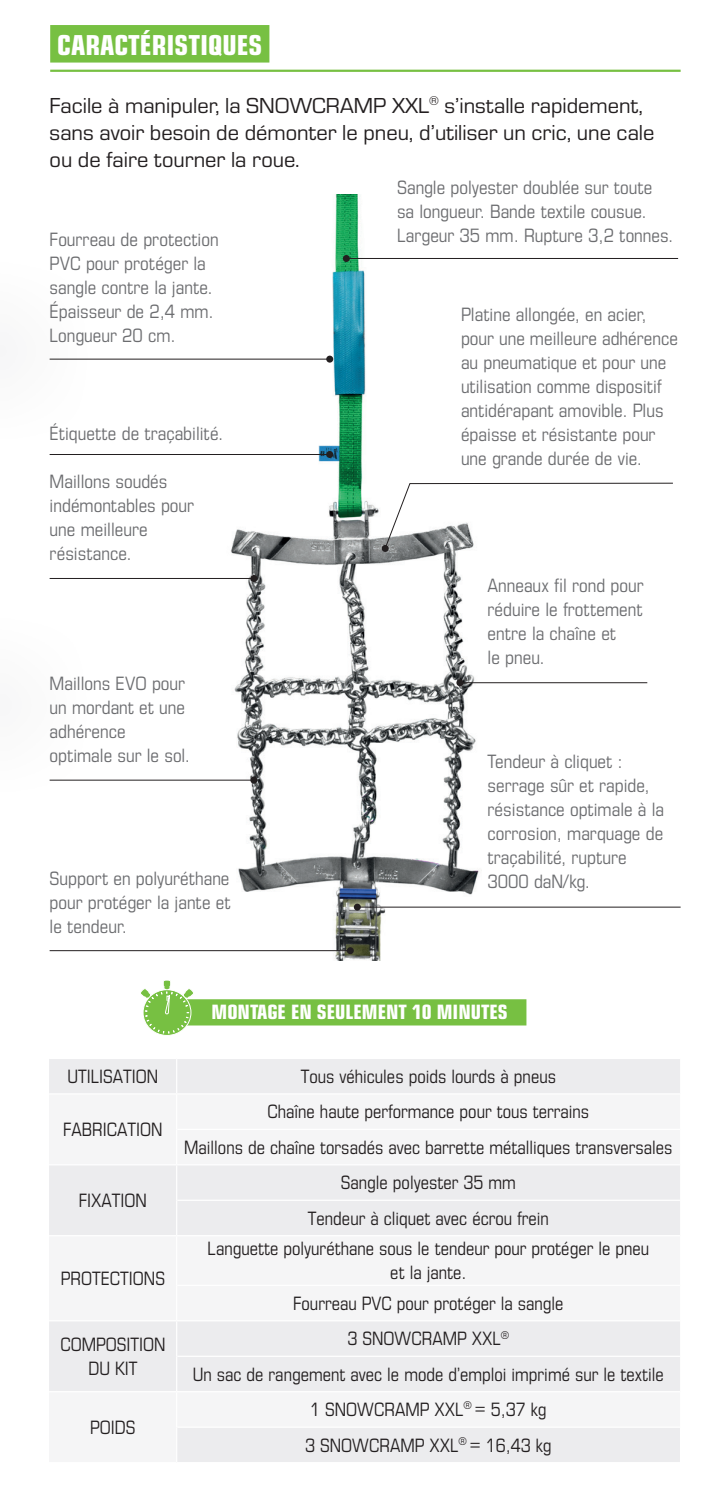
<style>
.page{position:relative;width:709px;height:1489px;background:#fff}
.page>*{position:absolute;margin:0;border:0;box-sizing:border-box;transform-origin:0 0}
.t1{font:700 condensed 27.5px "Eurostile";color:#fff}
.t2{font:22.5px/27px "Eurostile";color:#231f20}
.t3{font:20px/24px "Eurostile Con";color:#6c6d70}
.t4{font:20px/35.5px "Eurostile Con";color:#231f20;text-align:center}
.t5{font:700 condensed 19.75px "Eurostile";color:#fff}
</style>
<div class="page">
<div style="left:50px;top:25px;width:219px;height:38px;background:#77c042"></div>
<hr style="left:50px;top:70px;width:630px;height:2px;background:#77c042">
<img style="left:220px;top:195px;width:267px;height:765px">
<hr style="left:346px;top:258px;width:332px;height:1px;background:#231f20">
<div style="left:343px;top:255px;width:7px;height:7px;background:#231f20;border-radius:50%"></div>
<hr style="left:460px;top:682px;width:187px;height:1px;background:#231f20">
<div style="left:456px;top:679px;width:7px;height:7px;background:#231f20;border-radius:50%"></div>
<hr style="left:50px;top:779px;width:204px;height:1px;background:#231f20">
<div style="left:250px;top:776px;width:7px;height:7px;background:#231f20;border-radius:50%"></div>
<hr style="left:357px;top:906px;width:323px;height:1px;background:#231f20">
<div style="left:354px;top:903px;width:7px;height:7px;background:#231f20;border-radius:50%"></div>
<hr style="left:50px;top:950px;width:300px;height:1px;background:#231f20">
<div style="left:347px;top:947px;width:7px;height:7px;background:#231f20;border-radius:50%"></div>
<hr style="left:50px;top:358px;width:280px;height:1px;background:#231f20">
<div style="left:326px;top:355px;width:7px;height:7px;background:#231f20;border-radius:50%"></div>
<svg style="left:384px;top:482px;width:289px;height:67px"></svg>
<div style="left:382px;top:545px;width:7px;height:7px;background:#231f20;border-radius:50%"></div>
<hr style="left:50px;top:578px;width:204px;height:1px;background:#231f20">
<div style="left:250px;top:575px;width:7px;height:7px;background:#231f20;border-radius:50%"></div>
<hr style="left:50px;top:454px;width:280px;height:1px;background:#231f20">
<div style="left:326px;top:451px;width:7px;height:7px;background:#231f20;border-radius:50%"></div>
<div style="left:49px;top:1059px;width:631px;height:34px;background:#ececee"></div>
<svg style="left:49px;top:1165px;width:631px;height:225px;fill:#ececee"></svg>
<div style="left:177px;top:1426px;width:503px;height:36px;background:#ececee"></div>
<hr style="left:177px;top:1199px;width:503px;height:1px;background:#fff">
<hr style="left:49px;top:1234px;width:128px;height:2px;background:#fff">
<hr style="left:177px;top:1234px;width:503px;height:2px;background:#fff">
<hr style="left:177px;top:1284px;width:503px;height:1px;background:#fff">
<hr style="left:49px;top:1319px;width:128px;height:2px;background:#fff">
<hr style="left:177px;top:1319px;width:503px;height:2px;background:#fff">
<hr style="left:177px;top:1355px;width:503px;height:1px;background:#fff">
<hr style="left:177px;top:1426px;width:503px;height:1px;background:#fff">
<hr style="left:177px;top:1461px;width:503px;height:1px;background:#fff">
<hr style="left:176px;top:1059px;width:1px;height:34px;background:#fff">
<hr style="left:176px;top:1165px;width:1px;height:35px;background:#fff">
<hr style="left:176px;top:1200px;width:1px;height:34px;background:#fff">
<hr style="left:176px;top:1236px;width:1px;height:49px;background:#fff">
<hr style="left:176px;top:1285px;width:1px;height:34px;background:#fff">
<hr style="left:176px;top:1321px;width:1px;height:35px;background:#fff">
<hr style="left:176px;top:1356px;width:1px;height:34px;background:#fff">
<div style="left:169px;top:999px;width:356px;height:25px;background:#77c042"></div>
<div style="left:169px;top:999px;width:357px;height:26px;border:2px solid #77c042"></div>
<svg style="left:141px;top:980px;width:54px;height:56px"></svg>
<h1 class="t1" style="left:57px;top:29px;width:206px">CARACTÉRISTIQUES</h1>
<p class="t2" style="left:50px;top:90px;width:606px">Facile à manipuler, la SNOWCRAMP XXL<sup>®</sup> s’installe rapidement, sans avoir besoin de démonter le pneu, d’utiliser un cric, une cale ou de faire tourner la roue.</p>
<p class="t3" style="left:50px;top:226px;width:170px">Fourreau de protection<br>PVC pour protéger la sangle contre la jante.<br>Épaisseur de 2,4 mm.<br>Longueur 20 cm.</p>
<p class="t3" style="left:50px;top:420px;width:175px">Étiquette de traçabilité.</p>
<p class="t3" style="left:50px;top:468px;width:146px">Maillons soudés indémontables pour une meilleure résistance.</p>
<p class="t3" style="left:50px;top:670px;width:142px">Maillons EVO pour un mordant et une adhérence optimale sur le sol.</p>
<p class="t3" style="left:397px;top:174px;width:278px">Sangle polyester doublée sur toute sa longueur. Bande textile cousue.<br>Largeur 35 mm. Rupture 3,2 tonnes.</p>
<p class="t3" style="left:461px;top:301px;width:218px">Platine allongée, en acier, pour une meilleure adhérence au pneumatique et pour une utilisation comme dispositif antidérapant amovible. Plus épaisse et résistante pour une grande durée de vie.</p>
<p class="t3" style="left:487px;top:572px;width:157px">Anneaux fil rond pour réduire le frottement entre la chaîne et<br>le pneu.</p>
<p class="t3" style="left:487px;top:748px;width:178px">Tendeur à cliquet : serrage sûr et rapide, résistance optimale à la corrosion, marquage de traçabilité, rupture</p>
<p class="t3" style="left:50px;top:865px;width:181px">Support en polyuréthane</p>
<p class="t3" style="left:487px;top:868px;width:104px">3000 daN/kg.</p>
<p class="t3" style="left:50px;top:889px;width:182px">pour protéger la jante et le tendeur.</p>
<p class="t5" style="left:212px;top:999px;width:298px">MONTAGE EN SEULEMENT 10 MINUTES</p>
<p class="t4" style="left:67px;top:1057px;width:92px">UTILISATION</p>
<p class="t4" style="left:301px;top:1057px;width:257px">Tous véhicules poids lourds à pneus</p>
<p class="t4" style="left:63px;top:1110px;width:101px">FABRICATION</p>
<p class="t4" style="left:184px;top:1092px;width:490px">Chaîne haute performance pour tous terrains<br>Maillons de chaîne torsadés avec barrette métalliques transversales</p>
<p class="t4" style="left:79px;top:1181px;width:70px">FIXATION</p>
<p class="t4" style="left:61px;top:1259px;width:106px">PROTECTIONS</p>
<p class="t4" style="left:308px;top:1163px;width:242px">Sangle polyester 35 mm<br>Tendeur à cliquet avec écrou frein</p>
<p class="t4" style="left:208px;top:1235px;width:443px;line-height:24px">Languette polyuréthane sous le tendeur pour protéger le pneu et la jante.</p>
<p class="t4" style="left:293px;top:1284px;width:272px">Fourreau PVC pour protéger la sangle</p>
<p class="t4" style="left:60px;top:1331px;width:107px;line-height:24px">COMPOSITION<br>DU KIT</p>
<p class="t4" style="left:193px;top:1319px;width:472px">3 SNOWCRAMP XXL<sup>®<br></sup>Un sac de rangement avec le mode d’emploi imprimé sur le textile</p>
<p class="t4" style="left:90px;top:1408px;width:47px">POIDS</p>
<p class="t4" style="left:305px;top:1390px;width:248px;text-align:left">1 SNOWCRAMP XXL<sup>®</sup> = 5,37 kg<br>3 SNOWCRAMP XXL<sup>®</sup> = 16,43 kg</p>
</div>
